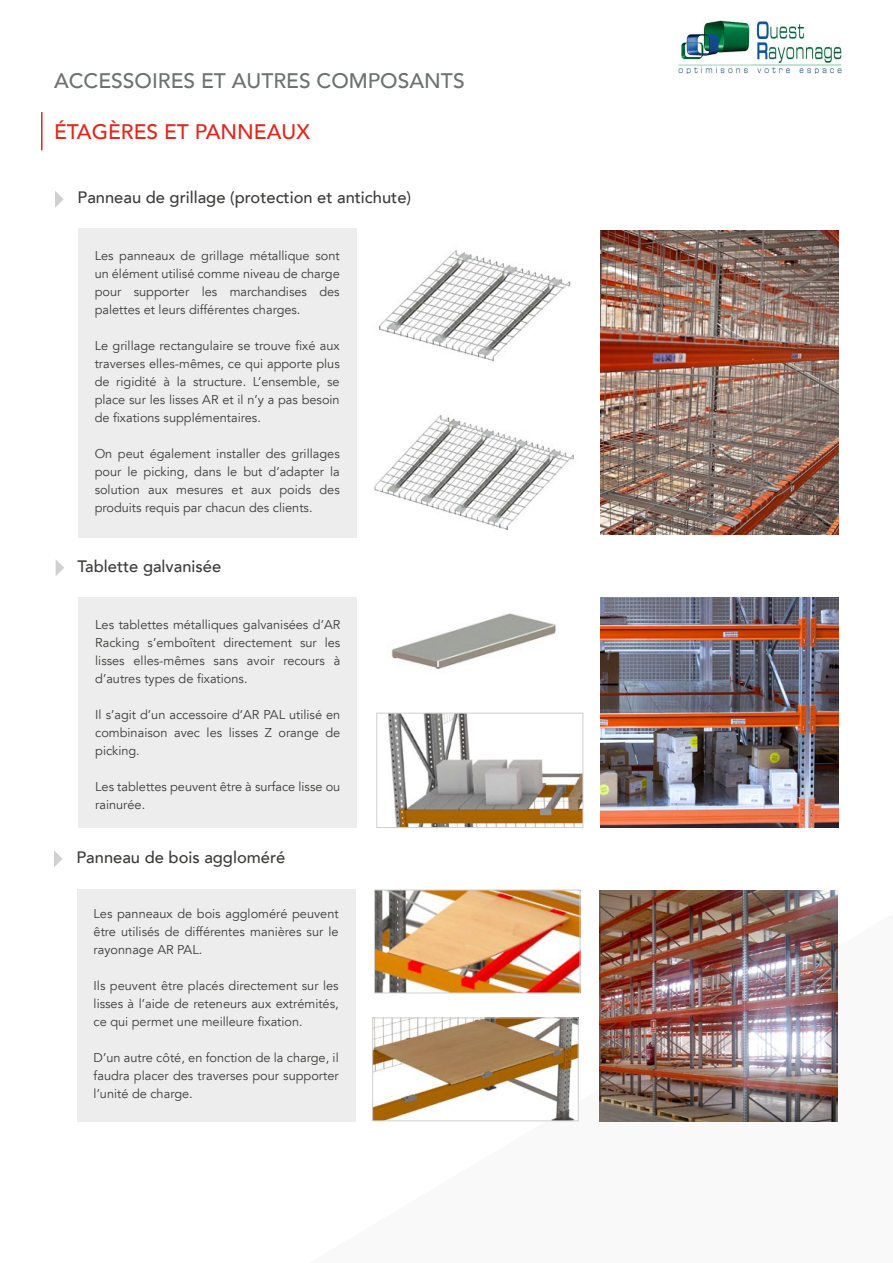
<style>
.page{position:relative;width:893px;height:1263px;background:#fff}
.page>*{position:absolute;margin:0;border:0;box-sizing:border-box;transform-origin:0 0}
.t1{font:500 21px "Avenir LT";color:#6e7171}
.t2{font:500 21px "Avenir LT";color:#df271c}
.t3{font:500 16.5px "Avenir LT";color:#3c3c3b}
.t4{font:12.75px/18px "Avenir LT";color:#3c3c3b;text-align:justify}
</style>
<div class="page">
<svg style="left:287px;top:906px;width:551px;height:216px"></svg>
<hr style="left:41px;top:112px;width:2px;height:38px;background:#df271c">
<svg style="left:55px;top:191px;width:9px;height:17px"></svg>
<div style="left:78px;top:229px;width:278px;height:309px;background:#ededed"></div>
<img style="left:600px;top:230px;width:238px;height:304px">
<img style="left:379px;top:250px;width:192px;height:112px">
<img style="left:374px;top:415px;width:200px;height:116px">
<svg style="left:56px;top:560px;width:8px;height:16px"></svg>
<div style="left:79px;top:598px;width:278px;height:230px;background:#ededed"></div>
<img style="left:601px;top:598px;width:238px;height:230px">
<img style="left:391px;top:613px;width:166px;height:57px">
<img style="left:388px;top:715px;width:193px;height:111px">
<div style="left:376px;top:713px;width:207px;height:115px;border:1px solid #d0d0d0"></div>
<svg style="left:54px;top:850px;width:9px;height:17px"></svg>
<div style="left:77px;top:889px;width:278px;height:232px;background:#ededed"></div>
<img style="left:599px;top:890px;width:238px;height:231px">
<img style="left:376px;top:892px;width:202px;height:99px">
<div style="left:374px;top:890px;width:206px;height:103px;border:1px solid #d0d0d0"></div>
<img style="left:374px;top:1019px;width:203px;height:100px">
<div style="left:372px;top:1017px;width:207px;height:104px;border:1px solid #d0d0d0"></div>
<img style="left:679px;top:21px;width:163px;height:53px">
<h1 class="t1" style="left:54px;top:69px;width:412px">ACCESSOIRES ET AUTRES COMPOSANTS</h1>
<h1 class="t2" style="left:54px;top:120px;width:257px">ÉTAGÈRES ET PANNEAUX</h1>
<p class="t3" style="left:78px;top:188px;width:335px">Panneau de grillage (protection et antichute)</p>
<p class="t4" style="left:95px;top:246px;width:247px">Les panneaux de grillage métallique sont un élément utilisé comme niveau de charge pour supporter les marchandises des palettes et leurs différentes charges.</p>
<p class="t4" style="left:95px;top:336px;width:247px">Le grillage rectangulaire se trouve fixé aux traverses elles-mêmes, ce qui apporte plus de rigidité à la structure. L’ensemble, se place sur les lisses AR et il n’y a pas besoin de fixations supplémentaires.</p>
<p class="t4" style="left:95px;top:445px;width:247px">On peut également installer des grillages pour le picking, dans le but d’adapter la solution aux mesures et aux poids des produits requis par chacun des clients.</p>
<p class="t3" style="left:78px;top:556px;width:145px">Tablette galvanisée</p>
<p class="t4" style="left:95px;top:615px;width:247px">Les tablettes métalliques galvanisées d’AR Racking s’emboîtent directement sur les lisses elles-mêmes sans avoir recours à d’autres types de fixations.</p>
<p class="t4" style="left:95px;top:705px;width:247px">Il s’agit d’un accessoire d’AR PAL utilisé en combinaison avec les lisses Z orange de picking.</p>
<p class="t4" style="left:95px;top:777px;width:247px">Les tablettes peuvent être à surface lisse ou rainurée.</p>
<p class="t3" style="left:77px;top:847px;width:210px">Panneau de bois aggloméré</p>
<p class="t4" style="left:94px;top:905px;width:247px">Les panneaux de bois aggloméré peuvent être utilisés de différentes manières sur le rayonnage AR PAL.</p>
<p class="t4" style="left:94px;top:977px;width:247px">Ils peuvent être placés directement sur les lisses à l’aide de reteneurs aux extrémités, ce qui permet une meilleure fixation.</p>
<p class="t4" style="left:94px;top:1049px;width:247px">D’un autre côté, en fonction de la charge, il faudra placer des traverses pour supporter l’unité de charge.</p>
</div>
